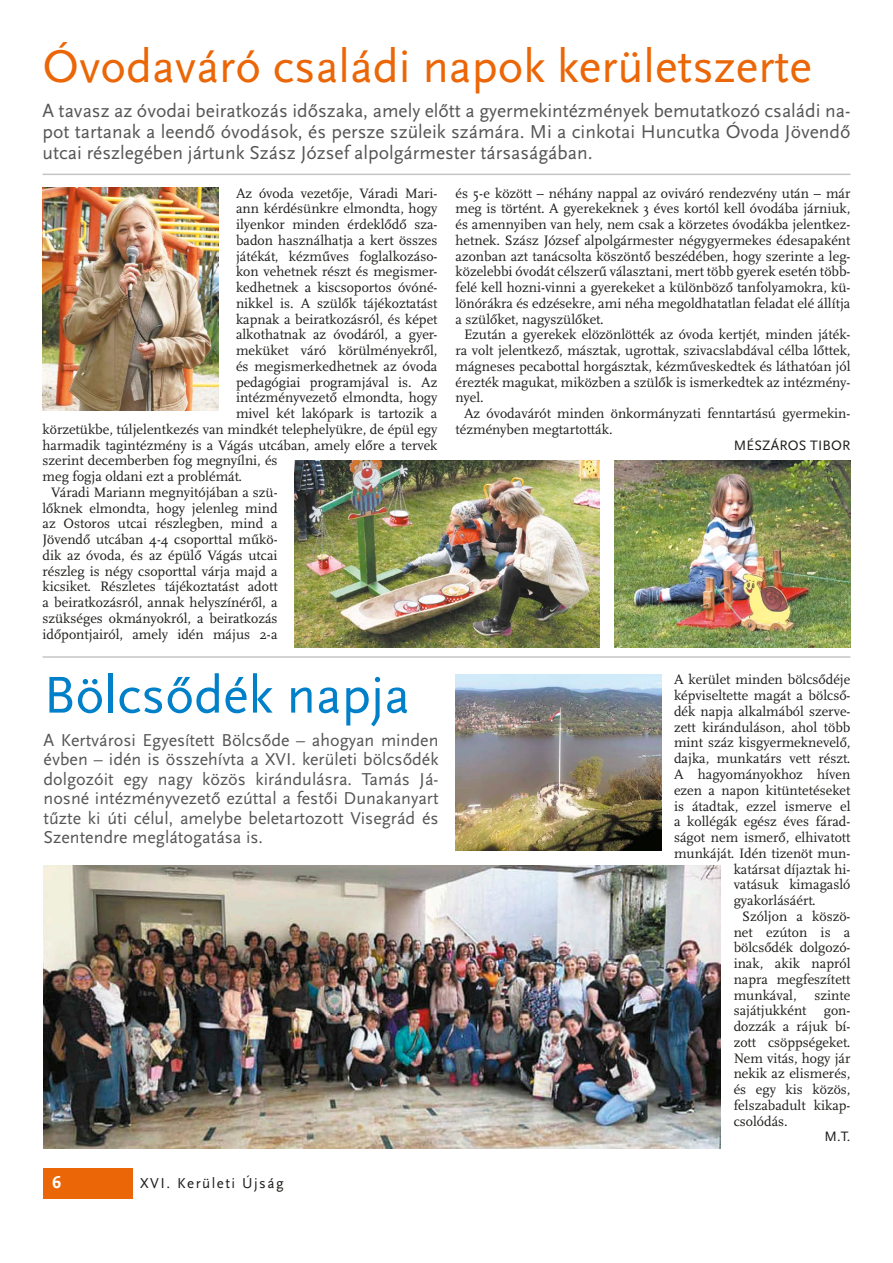
<style>
.page{position:relative;width:893px;height:1263px;background:#fff}
.page>*{position:absolute;margin:0;border:0;box-sizing:border-box;transform-origin:0 0}
.Cím_36{font:54px "Scala Sans Pro";color:#0080c9}
.Cím_36-2{font:48px "Scala Sans Pro";color:#eb6606}
.Lead_13-15{font:19.5px/21px "Scala Sans Pro";color:#565655;text-align:justify}
.Lead_13-15-2{font:18px/19.5px "Scala Sans Pro";color:#565655;text-align:justify}
.t1{font:700 18px "Scala Sans Pro";color:#fff}
.t2{font:15px "Scala Sans Pro";letter-spacing:.1em;color:#1c1c1a}
.Szöveg{font:14.25px/15.8px "Scala Pro";color:#1c1c1a;text-align:justify}
.Szöveg_Beljebb2p{font:14.25px/15.8px "Scala Pro";color:#1c1c1a;text-align:justify}
.Szerző_jobbra{font:14.25px "Scala Sans Pro";letter-spacing:.01em;color:#1c1c1a}
</style>
<div class="page">
<div style="left:44px;top:1168px;width:89px;height:31px;background:#eb6606"></div>
<img style="left:43px;top:187px;width:176px;height:223px">
<img style="left:295px;top:460px;width:305px;height:187px">
<img style="left:615px;top:460px;width:235px;height:187px">
<hr style="left:43px;top:656px;width:807px;height:2px;background:#c5c5c5">
<img style="left:43px;top:865px;width:678px;height:283px">
<img style="left:455px;top:674px;width:207px;height:176px">
<hr style="left:43px;top:174px;width:807px;height:1px;background:#c5c5c5">
<p class="Cím_36-2" style="left:43px;top:38px;width:771px">Óvodaváró családi napok kerületszerte</p>
<p class="Lead_13-15" style="left:43px;top:100px;width:809px">A tavasz az óvodai beiratkozás időszaka, amely előtt a gyermekintézmények bemutatkozó családi na&shy;pot tartanak a leendő óvodások, és persze szüleik számára. Mi a cinkotai Huncutka Óvoda Jövendő utcai részlegében jártunk Szász József alpolgármester társaságában.</p>
<p class="Szöveg" style="left:236px;top:185px;width:203px">Az óvoda vezetője, Váradi Mari-</p>
<p class="Szöveg" style="left:236px;top:201px;width:203px">ann kérdésünkre elmondta, hogy</p>
<p class="Szöveg" style="left:236px;top:217px;width:203px">ilyenkor minden érdeklődő sza-</p>
<p class="Szöveg" style="left:236px;top:232px;width:203px">badon használhatja a kert összes</p>
<p class="Szöveg" style="left:236px;top:248px;width:203px">játékát, kézműves foglalkozáso-</p>
<p class="Szöveg" style="left:236px;top:264px;width:203px">kon vehetnek részt és megismer-</p>
<p class="Szöveg" style="left:236px;top:280px;width:203px">kedhetnek a kiscsoportos óvóné-</p>
<p class="Szöveg" style="left:236px;top:295px;width:203px">nikkel is. A szülők tájékoztatást</p>
<p class="Szöveg" style="left:236px;top:311px;width:203px">kapnak a beiratkozásról, és képet</p>
<p class="Szöveg" style="left:236px;top:327px;width:203px">alkothatnak az óvodáról, a gyer-</p>
<p class="Szöveg" style="left:236px;top:343px;width:203px">meküket váró körülményekről,</p>
<p class="Szöveg" style="left:236px;top:358px;width:203px">és megismerkedhetnek az óvoda</p>
<p class="Szöveg" style="left:236px;top:374px;width:203px">pedagógiai programjával is. Az</p>
<p class="Szöveg" style="left:236px;top:390px;width:203px">intézményvezető elmondta, hogy</p>
<p class="Szöveg" style="left:236px;top:406px;width:203px">mivel két lakópark is tartozik a</p>
<p class="Szöveg" style="left:43px;top:421px;width:396px">körzetükbe, túljelentkezés van mindkét telephelyükre, de épül egy</p>
<p class="Szöveg" style="left:43px;top:437px;width:396px">harmadik tagintézmény is a Vágás utcában, amely előre a tervek</p>
<p class="Szöveg" style="left:43px;top:453px;width:237px">szerint decemberben fog megnyílni, és</p>
<p class="Szöveg" style="left:43px;top:469px;width:201px">meg fogja oldani ezt a problémát.</p>
<p class="Szöveg" style="left:43px;top:484px;width:237px;text-align:center">Váradi Mariann megnyitójában a szü&shy;lőknek elmondta, hogy jelenleg mind az Ostoros utcai részlegben, mind a Jövendő utcában 4-4 csoporttal műkö&shy;dik az óvoda, és az épülő Vágás utcai részleg is négy csoporttal várja majd a kicsiket. Részletes tájékoztatást adott a beiratkozásról, annak helyszínéről, a szükséges okmányokról, a beiratkozás időpontjairól, amely idén május 2-a</p>
<p class="Cím_36" style="left:44px;top:663px;width:368px">Bölcsődék napja</p>
<p class="Lead_13-15-2" style="left:44px;top:730px;width:396px">A Kertvárosi Egyesített Bölcsőde – ahogyan minden évben – idén is összehívta a XVI. kerületi bölcsődék dolgozóit egy nagy közös kirándulásra. Tamás Já&shy;nosné intézményvezető ezúttal a festői Dunakanyart tűzte ki úti célul, amelybe beletartozott Visegrád és Szentendre meglátogatása is.</p>
<p class="t1" style="left:52px;top:1172px;width:10px">6</p>
<p class="t2" style="left:140px;top:1174px;width:145px">XVI. Kerületi Újság</p>
<p class="Szöveg" style="left:455px;top:185px;width:396px">és 5-e között – néhány nappal az oviváró rendezvény után – már meg is történt. A gyerekeknek 3 éves kortól kell óvodába járniuk, és amennyiben van hely, nem csak a körzetes óvodákba jelentkez&shy;hetnek. Szász József alpolgármester négygyermekes édesapaként azonban azt tanácsolta köszöntő beszédében, hogy szerinte a leg&shy;közelebbi óvodát célszerű választani, mert több gyerek esetén több&shy;felé kell hozni-vinni a gyerekeket a különböző tanfolyamokra, kü&shy;lönórákra és edzésekre, ami néha megoldhatatlan feladat elé állítja a szülőket, nagyszülőket.</p>
<p class="Szöveg" style="left:455px;top:327px;width:396px;text-indent:9px">Ezután a gyerekek elözönlötték az óvoda kertjét, minden játék&shy;ra volt jelentkező, másztak, ugrottak, szivacslabdával célba lőttek, mágneses pecabottal horgásztak, kézműveskedtek és láthatóan jól érezték magukat, miközben a szülők is ismerkedtek az intézmén - nyel.</p>
<p class="Szöveg_Beljebb2p" style="left:455px;top:406px;width:396px;text-indent:9px">Az óvodavárót minden önkormányzati fenntartású gyermekin&shy;tézményben megtartották.</p>
<p class="Szerző_jobbra" style="left:734px;top:437px;width:118px">MÉSZÁROS TIBOR</p>
<p class="Szöveg" style="left:674px;top:672px;width:178px">A kerület minden bölcsődéje</p>
<p class="Szöveg" style="left:674px;top:688px;width:178px">képviseltette magát a bölcső-</p>
<p class="Szöveg" style="left:674px;top:704px;width:178px">dék napja alkalmából szerve-</p>
<p class="Szöveg" style="left:674px;top:719px;width:178px">zett kiránduláson, ahol több</p>
<p class="Szöveg" style="left:674px;top:735px;width:178px">mint száz kisgyermeknevelő,</p>
<p class="Szöveg" style="left:674px;top:751px;width:178px">dajka, munkatárs vett részt.</p>
<p class="Szöveg" style="left:674px;top:767px;width:178px">A hagyományokhoz híven</p>
<p class="Szöveg" style="left:674px;top:782px;width:178px">ezen a napon kitüntetéseket</p>
<p class="Szöveg" style="left:674px;top:798px;width:178px">is átadtak, ezzel ismerve el</p>
<p class="Szöveg" style="left:674px;top:814px;width:178px">a kollégák egész éves fárad-</p>
<p class="Szöveg" style="left:674px;top:830px;width:178px">ságot nem ismerő, elhivatott</p>
<p class="Szöveg" style="left:674px;top:845px;width:178px">munkáját. Idén tizenöt mun-</p>
<p class="Szöveg" style="left:734px;top:861px;width:118px">katársat díjaztak hi-</p>
<p class="Szöveg" style="left:734px;top:877px;width:118px">vatásuk kimagasló</p>
<p class="Szöveg" style="left:734px;top:893px;width:84px">gyakorlásáért.</p>
<p class="Szöveg_Beljebb2p" style="left:734px;top:908px;width:118px;text-indent:9px">Szóljon a köszö&shy;net ezúton is a bölcsődék dolgozó&shy;inak, akik napról napra megfeszített munkával,</p>
<p class="Szöveg_Beljebb2p" style="left:734px;top:987px;width:118px;text-indent:81px">szinte sajátjukként gon&shy;dozzák a rájuk bí&shy;zott csöppségeket.<br>Nem vitás, hogy jár nekik az elismerés, és egy kis közös, felszabadult kikap&shy;csolódás.</p>
<p class="Szerző_jobbra" style="left:824px;top:1128px;width:27px">M.T.</p>
</div>
